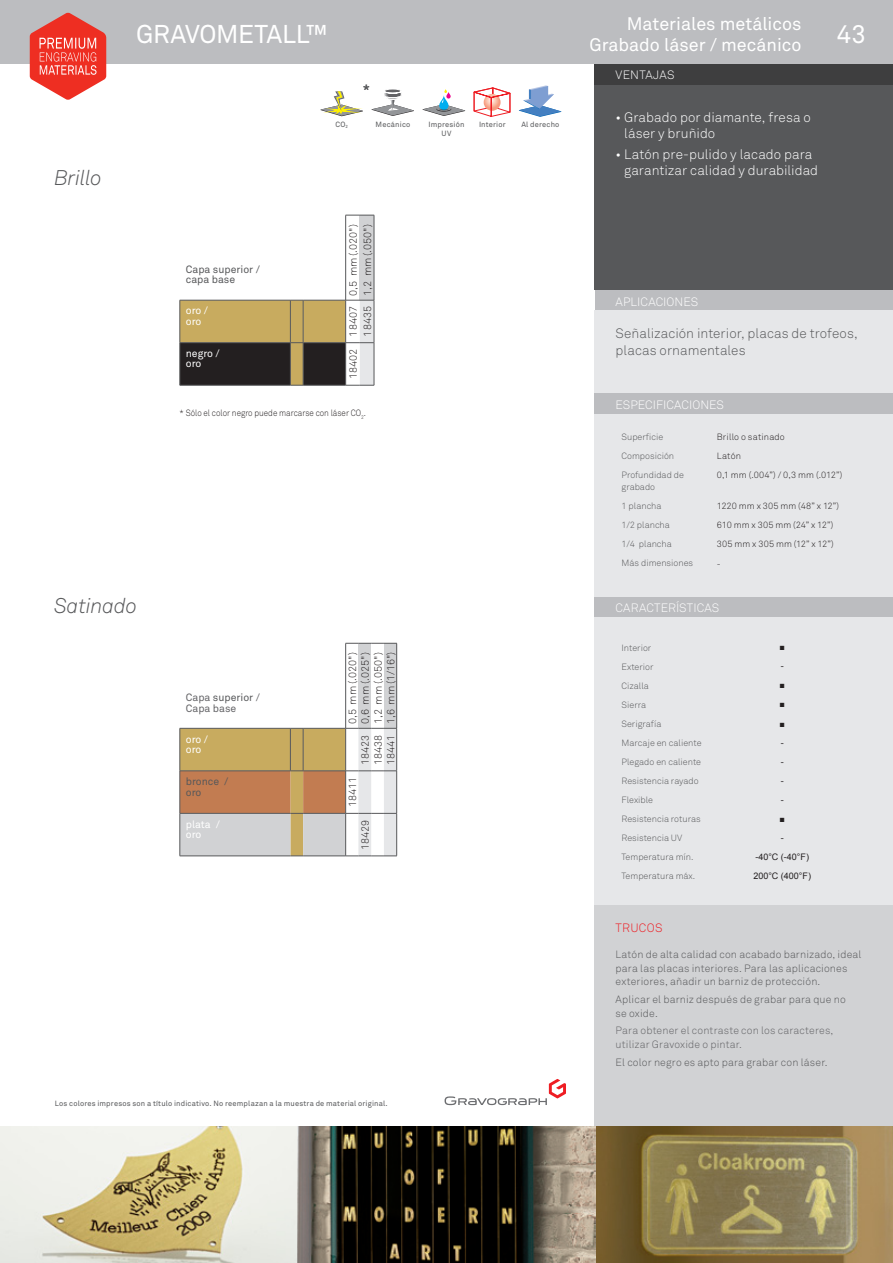
<style>
.page{position:relative;width:893px;height:1263px;background:#fff}
.page>*{position:absolute;margin:0;border:0;box-sizing:border-box;transform-origin:0 0}
.t1{font:25.5px "Akkurat Std";letter-spacing:-.015em;color:#fff}
.t2{font:italic 300 21px "Akkurat Std";letter-spacing:-.015em;color:#57585a}
.t3{font:18px/21px "Akkurat Std";color:#fff;text-align:right}
.t4{font:300 13.5px/16.5px "Akkurat Std";color:#fff}
.t5{font:300 13.5px/16.5px "Akkurat Std";letter-spacing:.005em;color:#57585a}
.t6{font:13.5px "Akkurat Std";color:#57585a}
.t7{font:300 12px "Akkurat Std";letter-spacing:.01em;color:#fff}
.t8{font:300 12px "Akkurat Std";letter-spacing:.03em;color:#fff}
.t9{font:300 12px "Akkurat Std";color:#ee1d23}
.t10{font:300 10.5px/13.5px "Akkurat Std";letter-spacing:.015em;color:#57585a}
.t11{font:300 10.5px/12.8px "Akkurat Std";color:#231f20}
.t12{font:300 10.5px/13.5px "Akkurat Std";letter-spacing:.015em;color:#636366}
.t13{font:10.5px/10.5px "Akkurat Std";color:#fff}
.t14{font:10.5px/10.5px "Akkurat Std";color:#57585a}
.t15{font:10.5px/10.5px "Akkurat Std";color:#636366}
.t16{font:300 9px/19px "Akkurat Std";color:#57585a}
.t17{font:300 9px/19.2px "Akkurat Std";color:#231f20}
.t18{font:300 9px "Akkurat Std";color:#231f20;scale:.9 1}
.t19{font:9px/19px "Arial";color:#231f20;text-align:center}
.t20{font:7.5px/9px "Akkurat Std";letter-spacing:.025em;color:#57585a;text-align:center}
.s1{color:#57585a}
</style>
<div class="page">
<div style="left:595px;top:289px;width:298px;height:22px;background:#bcbdc0"></div>
<div style="left:595px;top:64px;width:298px;height:21px;background:#3e3e3f"></div>
<div style="left:595px;top:393px;width:298px;height:22px;background:#bcbdc0"></div>
<div style="left:595px;top:597px;width:298px;height:21px;background:#bcbdc0"></div>
<div style="left:595px;top:85px;width:298px;height:204px;background:#57585a"></div>
<div style="left:595px;top:311px;width:298px;height:82px;background:#e6e7e9"></div>
<div style="left:595px;top:415px;width:298px;height:182px;background:#e6e7e9"></div>
<div style="left:595px;top:618px;width:298px;height:287px;background:#e6e7e9"></div>
<div style="left:595px;top:905px;width:298px;height:222px;background:#d1d2d4"></div>
<div style="left:0;top:0;width:893px;height:64px;background:#bcbdc0"></div>
<svg style="left:30px;top:13px;width:76px;height:87px"></svg>
<svg style="left:445px;top:1079px;width:121px;height:26px"></svg>
<img style="left:0;top:1127px;width:893px;height:136px">
<svg style="left:519px;top:85px;width:42px;height:32px"></svg>
<svg style="left:372px;top:89px;width:42px;height:27px"></svg>
<svg style="left:321px;top:91px;width:42px;height:25px"></svg>
<svg style="left:474px;top:88px;width:36px;height:29px"></svg>
<svg style="left:423px;top:89px;width:42px;height:27px"></svg>
<div style="left:360px;top:215px;width:14px;height:85px;background:#d1d2d4"></div>
<hr style="left:345px;top:215px;width:1px;height:85px;background:#57585a">
<svg style="left:345px;top:215px;width:29px;height:1px"></svg>
<hr style="left:374px;top:215px;width:1px;height:85px;background:#57585a">
<hr style="left:374px;top:300px;width:1px;height:43px;background:#57585a">
<hr style="left:374px;top:343px;width:1px;height:42px;background:#57585a">
<svg style="left:180px;top:300px;width:194px;height:86px;background:#8a7c5b"></svg>
<hr style="left:303px;top:300px;width:1px;height:43px;background:#57585a">
<hr style="left:303px;top:343px;width:1px;height:42px;background:#57585a">
<hr style="left:180px;top:300px;width:110px;height:1px;background:#57585a">
<hr style="left:180px;top:300px;width:1px;height:42px;background:#57585a">
<hr style="left:180px;top:343px;width:1px;height:42px;background:#57585a">
<hr style="left:180px;top:385px;width:110px;height:1px;background:#57585a">
<hr style="left:290px;top:300px;width:1px;height:43px;background:#57585a">
<hr style="left:290px;top:343px;width:1px;height:42px;background:#57585a">
<div style="left:358px;top:643px;width:13px;height:85px;background:#d1d2d4"></div>
<div style="left:384px;top:643px;width:13px;height:85px;background:#d1d2d4"></div>
<hr style="left:345px;top:643px;width:1px;height:85px;background:#57585a">
<svg style="left:345px;top:643px;width:51px;height:1px"></svg>
<hr style="left:396px;top:643px;width:1px;height:85px;background:#57585a">
<svg style="left:180px;top:728px;width:217px;height:129px;background:#cdb698"></svg>
<hr style="left:290px;top:728px;width:1px;height:43px;background:#565759">
<hr style="left:303px;top:728px;width:1px;height:43px;background:#565759">
<h3 class="t3" style="left:589px;top:13px;width:214px">Materiales metálicos<br>Grabado láser / mecánico</h3>
<h1 class="t1" style="left:136px;top:20px;width:193px">GRAVOMETALL™</h1>
<h1 class="t1" style="left:837px;top:20px;width:31px">43</h1>
<h3 class="t6" style="left:363px;top:82px;width:9px">*</h3>
<h2 class="t2" style="left:54px;top:165px;width:49px">Brillo</h2>
<p class="t14" style="left:186px;top:264px;width:76px">Capa superior / capa base</p>
<p class="t20" style="left:335px;top:120px;width:14px">CO<sub>2</sub></p>
<p class="t20" style="left:376px;top:120px;width:36px">Mecánico</p>
<p class="t20" style="left:479px;top:120px;width:28px">Interior</p>
<p class="t20" style="left:521px;top:120px;width:40px">Al derecho</p>
<p class="t20" style="left:428px;top:120px;width:38px">Impresión<br>UV</p>
<p class="t11" style="left:346px;top:296px;width:73px;line-height:14.1px;rotate:-90deg">0,5 mm (.020")<br>1,2 mm (.050")</p>
<p class="t13" style="left:186px;top:306px;width:24px">oro / oro</p>
<p class="t11" style="left:346px;top:336px;width:32px;line-height:14.1px;rotate:-90deg">18407<br>18435</p>
<p class="t13" style="left:186px;top:348px;width:35px">negro / oro</p>
<p class="t11" style="left:347px;top:379px;width:32px;rotate:-90deg">18402</p>
<p class="t18" style="left:180px;top:407px;width:209px">* Sólo el color negro puede marcarse con láser CO<sub>2</sub>.</p>
<h2 class="t2" style="left:54px;top:593px;width:84px">Satinado</h2>
<p class="t15" style="left:186px;top:692px;width:76px">Capa <span class="s1">superior</span> /<br>Capa base</p>
<p class="t11" style="left:346px;top:724px;width:74px;text-align:justify;rotate:-90deg">0,5 mm (.020")<br>0,6 mm (.025")<br>1,2 mm (.050")<br>1,6 mm (1/16")</p>
<p class="t13" style="left:186px;top:734px;width:24px">oro / oro</p>
<p class="t11" style="left:359px;top:765px;width:32px;text-align:justify;rotate:-90deg">18423<br>18438<br>18441</p>
<p class="t14" style="left:186px;top:776px;width:44px">bronce / oro</p>
<p class="t11" style="left:346px;top:807px;width:32px;rotate:-90deg">18411</p>
<p class="t13" style="left:186px;top:819px;width:36px">plata / oro</p>
<p class="t11" style="left:359px;top:850px;width:32px;rotate:-90deg">18429</p>
<p class="t20" style="left:55px;top:1098px;width:334px">Los colores impresos son a título indicativo. No reemplazan a la muestra de material original.</p>
<h3 class="t8" style="left:616px;top:68px;width:61px">ventajas</h3>
<h3 class="t4" style="left:624px;top:109px;width:188px;text-indent:-9px">• Grabado por diamante, fresa o láser y bruñido</h3>
<h3 class="t4" style="left:624px;top:146px;width:195px;text-indent:-9px">• Latón pre-pulido y lacado para garantizar calidad y durabilidad</h3>
<h3 class="t7" style="left:615px;top:295px;width:84px">APLICACIONES</h3>
<h3 class="t5" style="left:616px;top:325px;width:244px">Señalización interior, placas de trofeos, placas ornamentales</h3>
<h3 class="t7" style="left:615px;top:397px;width:110px">ESPECIFICACIONES</h3>
<p class="t16" style="left:621px;top:427px;width:64px">Superficie<br>Composición<br>Profundidad de</p>
<p class="t16" style="left:621px;top:477px;width:73px">grabado<br>1 plancha<br>1/2 plancha<br>1/4 plancha<br>Más dimensiones</p>
<p class="t17" style="left:717px;top:427px;width:127px">Brillo o satinado<br>Latón<br>0,1 mm (.004”) / 0,3 mm (.012”)</p>
<p class="t17" style="left:717px;top:496px;width:124px">1220 mm x 305 mm (48” x 12”)<br>610 mm x 305 mm (24” x 12”)<br>305 mm x 305 mm (12” x 12”) -</p>
<h3 class="t7" style="left:615px;top:601px;width:98px">CARACTERÍSTICAS</h3>
<p class="t16" style="left:621px;top:638px;width:81px">Interior<br>Exterior<br>Cizalla<br>Sierra<br>Serigrafía<br>Marcaje en caliente<br>Plegado en caliente<br>Resistencia rayado<br>Flexible<br>Resistencia roturas<br>Resistencia UV<br>Temperatura mín.<br>Temperatura máx.</p>
<h3 class="t9" style="left:616px;top:921px;width:9px">truco</h3>
<h3 class="t9" style="left:655px;top:921px;width:9px">s</h3>
<p class="t19" style="left:753px;top:638px;width:59px">■<br>-<br>■<br>■<br>■<br>-<br>-<br>-<br>-<br>■<br>-<br>-40°C (-40°F)<br>200°C (400°F)</p>
<p class="t10" style="left:616px;top:948px;width:247px">Latón de alta calidad con acabado barnizado, ideal para las placas interiores. Para las aplicaciones exteriores, añadir un barniz de protección.</p>
<p class="t10" style="left:616px;top:993px;width:232px">Aplicar el barniz después de grabar para que no se oxide.</p>
<p class="t12" style="left:616px;top:1024px;width:219px">Para obtener el contraste con los caracteres, utilizar Gravoxide o pintar.</p>
<p class="t10" style="left:616px;top:1055px;width:213px">El color negro es apto para grabar con láser.</p>
</div>
